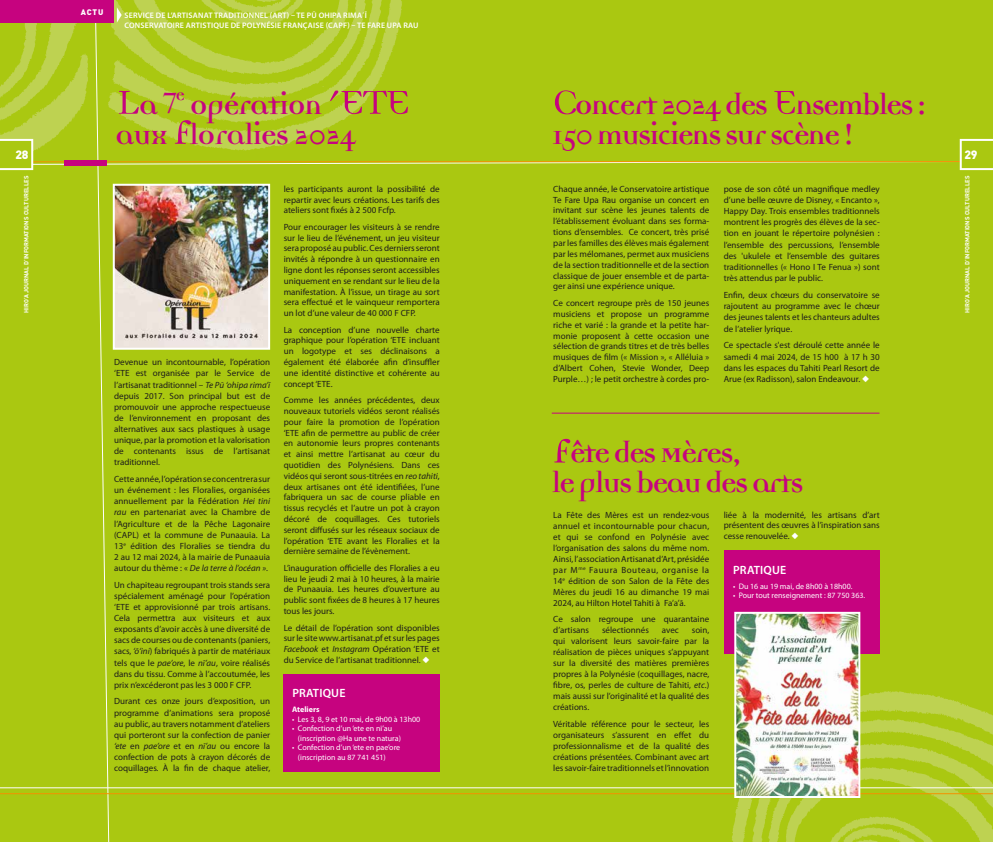
<style>
.page{position:relative;width:993px;height:842px;background:#fff}
.page>*{position:absolute;margin:0;border:0;box-sizing:border-box;transform-origin:0 0}
.t1{font:700 32px/30px "Democratica";letter-spacing:-.05em;color:#c6037f}
.t2{font:700 32px/30px "Democratica";letter-spacing:-.03em;color:#c6037f}
.t3{font:600 12px "Myriad Pro";letter-spacing:.015em;color:#fff}
.t4{font:900 12px "DIN";color:#fff}
.t5{font:9px/10.8px "Myriad Pro";color:#1d1d1b;text-align:justify}
.t6{font:8px/9.6px "Myriad Pro";color:#fff}
.t7{font:600 8px/10px "Myriad Pro";letter-spacing:.02em;color:#fff}
.t8{font:700 8px "Myriad Pro";color:#fff}
.t9{font:900 8px "DIN";color:#fff}
.t10{font:700 6px "DIN";color:#fff}
.s1{font-weight:400;font-size:53.7px}
.s2{font-style:italic}
.s3{color:#fff}
</style>
<div class="page">
<div style="left:0;top:0;width:992px;height:842px;background:#aac811"></div>
<div style="left:283px;top:674px;width:156px;height:97px;background:#c6037f"></div>
<img style="left:116px;top:187px;width:151px;height:160px">
<div style="left:113px;top:184px;width:157px;height:166px;border:2px solid #fff"></div>
<hr style="left:551px;top:413px;width:328px;height:1px;background:#c6037f">
<div style="left:724px;top:551px;width:155px;height:103px;background:#c6037f"></div>
<img style="left:737px;top:615px;width:120px;height:180px">
<div style="left:734px;top:612px;width:126px;height:186px;border:2px solid #fff"></div>
<h2 class="t4" style="left:15px;top:147px;width:14px">28</h2>
<p class="t10" style="left:22px;top:313px;width:138px;rotate:-90deg">HIRO’A JOURNAL D’IN FORMATIONSCULTURELLES</p>
<p class="t9" style="left:81px;top:6px;width:24px">ACTU</p>
<p class="t7" style="left:124px;top:10px;width:295px">SERVICE DE L’ARTISANAT TRADITIONNEL (ART) – TE PŪ OHIPA RIMA΄Ī<br>CONSERVATOIRE ARTISTIQUE DE POLYNÉSIE FRANÇAISE (CAPF) – TE FARE UPA RAU</p>
<h1 class="t2" style="left:115px;top:93px;width:297px"><span class="s1">L</span>a 7<sup>e</sup> opération<span class="s1">´ETE </span>aux <span class="s1">F</span>loralies 2024</h1>
<h1 class="t1" style="left:551px;top:93px;width:376px"><span class="s1">C</span>oncert 2024 des <span class="s1">E</span>nsembles :<br>150 musiciens sur scène !</h1>
<p class="t5" style="left:114px;top:357px;width:157px;line-height:11.1px">Devenue un incontournable, l’opération ‘ETE est organisée par le Service de l’artisanat traditionnel – <span class="s2">Te Pū ‘ohipa rima’ī </span>depuis 2017. Son principal but est de promouvoir une approche respectueuse de l’environnement en proposant des alternatives aux sacs plastiques à usage unique, par la promotion et la valorisation de contenants issus de l’artisanat traditionnel.</p>
<p class="t5" style="left:114px;top:473px;width:157px;line-height:11.1px">Cette année, l’opération se concentrera sur un événement : les Floralies, organisées annuellement par la Fédération <span class="s2">Hei tini rau</span> en partenariat avec la Chambre de l’Agriculture et de la Pêche Lagonaire (CAPL) et la commune de Punaauia. La 13<sup>e</sup> édition des Floralies se tiendra du 2 au 12 mai 2024, à la mairie de Punaauia autour du thème : « <span class="s2">De la terre à l’océan »</span>.</p>
<p class="t5" style="left:114px;top:579px;width:157px;line-height:11.1px">Un chapiteau regroupant trois stands sera spécialement aménagé pour l’opération ‘ETE et approvisionné par trois artisans.<br>Cela permettra aux visiteurs et aux exposants d’avoir accès à une diversité de sacs de courses ou de contenants (paniers, sacs, <span class="s2">‘ō‘ini</span>) fabriqués à partir de matériaux tels que le <span class="s2">pae’ore</span>, le <span class="s2">nī’au</span>, voire réalisés dans du tissu. Comme à l’accoutumée, les prix n’excéderont pas les 3 000 F CFP.</p>
<p class="t5" style="left:114px;top:696px;width:157px;line-height:11.1px">Durant ces onze jours d’exposition, un programme d’animations sera proposé au public, au travers notamment d’ateliers qui porteront sur la confection de panier <span class="s2">‘ete</span> en <span class="s2">pae’ore</span> et en <span class="s2">nī’au</span> ou encore la confection de pots à crayon décorés de coquillages<span class="s2">.</span> À la fin de chaque atelier,</p>
<p class="t5" style="left:283px;top:183px;width:157px">les participants auront la possibilité de repartir avec leurs créations. Les tarifs des ateliers sont fixés à 2 500 Fcfp.</p>
<p class="t5" style="left:283px;top:221px;width:157px">Pour encourager les visiteurs à se rendre sur le lieu de l’événement, un jeu visiteur sera proposé au public. Ces derniers seront invités à répondre à un questionnaire en ligne dont les réponses seront accessibles uniquement en se rendant sur le lieu de la manifestation. À l’issue, un tirage au sort sera effectué et le vainqueur remportera un lot d’une valeur de 40 000 F CFP.</p>
<p class="t5" style="left:283px;top:324px;width:157px">La conception d’une nouvelle charte graphique pour l’opération ‘ETE incluant un logotype et ses déclinaisons a également été élaborée afin d’insuffler une identité distinctive et cohérente au concept ‘ETE.</p>
<p class="t5" style="left:283px;top:395px;width:157px">Comme les années précédentes, deux nouveaux tutoriels vidéos seront réalisés pour faire la promotion de l’opération ‘ETE afin de permettre au public de créer en autonomie leurs propres contenants et ainsi mettre l’artisanat au cœur du quotidien des Polynésiens. Dans ces vidéos qui seront sous-titrées en <span class="s2">reo tahiti</span>, deux artisanes ont été identifiées, l’une fabriquera un sac de course pliable en tissus recyclés et l’autre un pot à crayon décoré de coquillages. Ces tutoriels seront diffusés sur les réseaux sociaux de l’opération ‘ETE avant les Floralies et la dernière semaine de l’évènement.</p>
<p class="t5" style="left:283px;top:562px;width:157px">L’inauguration officielle des Floralies a eu lieu le jeudi 2 mai à 10 heures, à la mairie de Punaauia. Les heures d’ouverture au public sont fixées de 8 heures à 17 heures tous les jours.</p>
<p class="t5" style="left:283px;top:622px;width:157px">Le détail de l’opération sont disponibles sur le site www.artisanat.pf et sur les pages <span class="s2">Facebook</span> et <span class="s2">Instagram</span> Opération ‘ETE et du Service de l’artisanat traditionnel. <span class="s3">◆</span></p>
<h2 class="t3" style="left:292px;top:686px;width:55px">PRATIQUE</h2>
<p class="t8" style="left:292px;top:704px;width:29px">Ateliers</p>
<p class="t6" style="left:292px;top:714px;width:130px">• Les 3, 8, 9 et 10 mai, de 9h00 à 13h00</p>
<p class="t6" style="left:298px;top:723px;width:104px;text-indent:-6px">• Confection d’un ‘ete en nī’au (inscription @Ha une te natura)</p>
<p class="t6" style="left:298px;top:743px;width:104px;text-indent:-6px">• Confection d’un ‘ete en pae’ore (inscription au 87 741 451)</p>
<p class="t5" style="left:553px;top:183px;width:157px">Chaque année, le Conservatoire artistique Te Fare Upa Rau organise un concert en invitant sur scène les jeunes talents de l’établissement évoluant dans ses forma&shy;tions d’ensembles. Ce concert, très prisé par les familles des élèves mais également par les mélomanes, permet aux musiciens de la section traditionnelle et de la section classique de jouer ensemble et de parta&shy;ger ainsi une expérience unique.</p>
<p class="t5" style="left:553px;top:297px;width:157px">Ce concert regroupe près de 150 jeunes musiciens et propose un programme riche et varié : la grande et la petite har&shy;monie proposent à cette occasion une sélection de grands titres et de très belles musiques de film (« Mission », « Alléluia » d’Albert Cohen, Stevie Wonder, Deep Purple…) ; le petit orchestre à cordes pro-</p>
<p class="t5" style="left:723px;top:183px;width:157px;line-height:11.2px">pose de son côté un magnifique medley d’une belle œuvre de Disney, « Encanto », Happy Day. Trois ensembles traditionnels montrent les progrès des élèves de la sec&shy;tion en jouant le répertoire polynésien : l’ensemble des percussions, l’ensemble des 'ukulele et l’ensemble des guitares traditionnelles (« Hono I Te Fenua ») sont très attendus par le public.</p>
<p class="t5" style="left:723px;top:289px;width:157px;line-height:11.2px">Enfin, deux chœurs du conservatoire se rajoutent au programme avec le chœur des jeunes talents et les chanteurs adultes de l’atelier lyrique.</p>
<p class="t5" style="left:723px;top:340px;width:157px;line-height:11.2px">Ce spectacle s'est déroulé cette année le samedi 4 mai 2024, de 15 h00 à 17 h 30 dans les espaces du Tahiti Pearl Resort de Arue (ex Radisson), salon Endeavour. <span class="s3">◆</span></p>
<h1 class="t1" style="left:551px;top:441px;width:253px"><span class="s1">F</span>ête des Mères,<br>le plus beau des arts</h1>
<p class="t5" style="left:553px;top:509px;width:157px">La Fête des Mères est un rendez-vous annuel et incontournable pour chacun, et qui se confond en Polynésie avec l’organisation des salons du même nom.<br>Ainsi, l’association Artisanat d’Art, présidée par M<sup>me</sup> Fauura Bouteau, organise la 14<sup>e</sup> édition de son Salon de la Fête des Mères du jeudi 16 au dimanche 19 mai 2024, au Hilton Hotel Tahiti à Fa’a’ā.</p>
<p class="t5" style="left:553px;top:614px;width:157px">Ce salon regroupe une quarantaine d’artisans</p>
<p class="t5" style="left:601px;top:625px;width:48px">sélectionnés</p>
<p class="t5" style="left:661px;top:625px;width:19px">avec</p>
<p class="t5" style="left:553px;top:625px;width:157px;text-indent:138px">soin, qui valorisent leurs savoir-faire par la réalisation de pièces uniques s’appuyant sur la diversité des matières premières propres à la Polynésie (coquillages, nacre, fibre, os, perles de culture de Tahiti, <span class="s2">etc</span>.) mais aussi sur l’originalité et la qualité des créations.</p>
<p class="t5" style="left:553px;top:718px;width:157px">Véritable référence pour le secteur, les organisateurs s’assurent en effet du professionnalisme et de la qualité des créations présentées. Combinant avec art les savoir-faire traditionnels et l’innovation</p>
<p class="t5" style="left:723px;top:509px;width:157px">liée à la modernité, les artisans d’art présentent des œuvres à l’inspiration sans cesse renouvelée. <span class="s3">◆</span></p>
<h2 class="t3" style="left:733px;top:562px;width:55px">PRATIQUE</h2>
<p class="t6" style="left:732px;top:581px;width:121px">• Du 16 au 19 mai, de 8h00 à 18h00.</p>
<p class="t6" style="left:732px;top:591px;width:134px">• Pour tout renseignement : 87 750 363.</p>
<h2 class="t4" style="left:964px;top:147px;width:14px">29</h2>
<p class="t10" style="left:963px;top:313px;width:138px;rotate:-90deg">HIRO’A JOURNAL D’IN FORMATIONSCULTURELLES</p>
</div>
